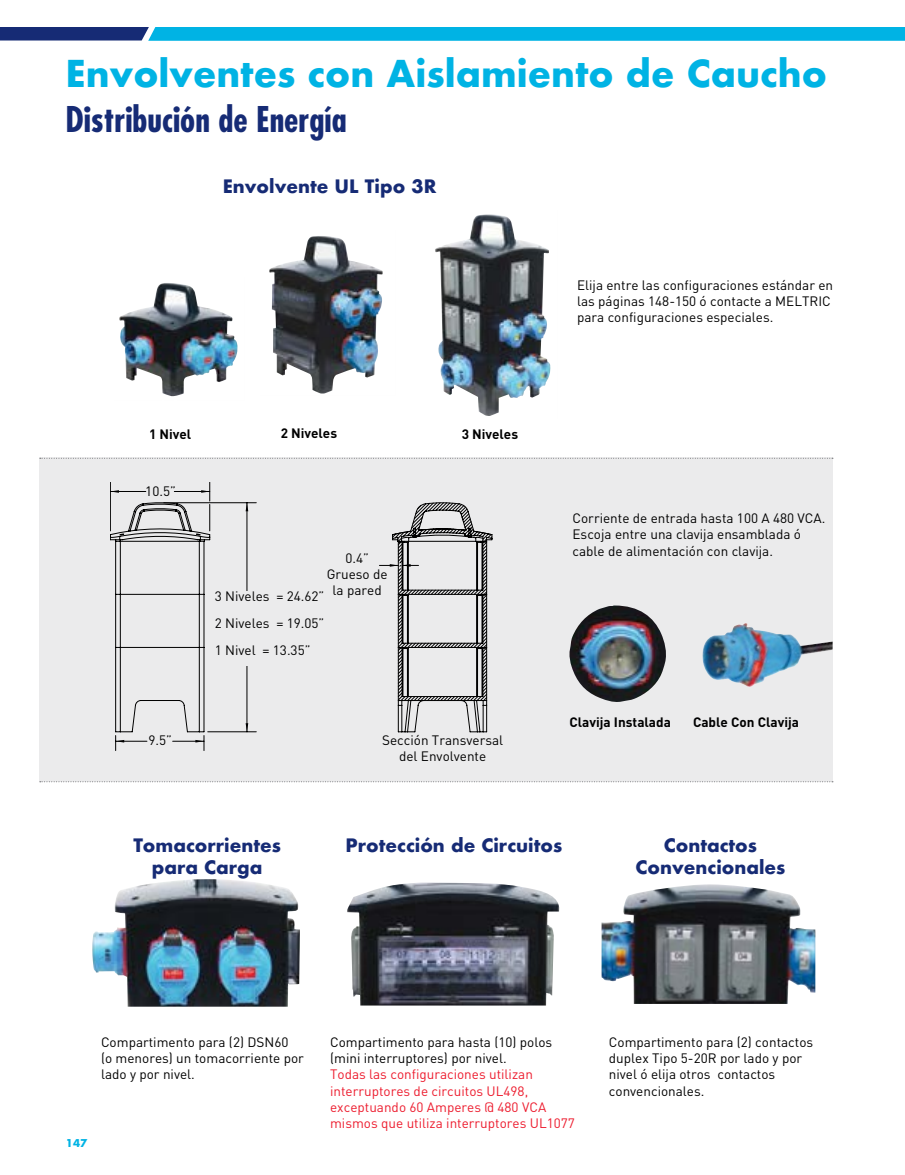
<style>
.page{position:relative;width:905px;height:1175px;background:#fff}
.page>*{position:absolute;margin:0;border:0;box-sizing:border-box;transform-origin:0 0}
.t1{font:700 36px "Futura";color:#00b3e4}
.t2{font:700 condensed 34.5px "Futura";color:#162b75}
.t3{font:700 18px/21.6px "Futura";color:#162b75;text-align:center}
.t4{font:13.5px/16.2px "DIN";color:#000}
.t5{font:13.5px/16.2px "DIN";color:#ed1c2e}
.t6{font:700 13.5px "DIN";color:#000}
.t7{font:700 10.5px "Futura";color:#00b3e4}
</style>
<div class="page">
<div style="left:39px;top:458px;width:793px;height:324px;background:#ebebec"></div>
<svg style="left:0;top:27px;width:904px;height:14px;background:#099fd3"></svg>
<svg style="left:40px;top:458px;width:793px;height:1px"></svg>
<svg style="left:40px;top:781px;width:793px;height:1px"></svg>
<img style="left:119px;top:283px;width:119px;height:114px">
<svg style="left:110px;top:482px;width:147px;height:268px"></svg>
<hr style="left:208px;top:731px;width:48px;height:1px;background:#000">
<hr style="left:164px;top:502px;width:92px;height:1px;background:#000">
<hr style="left:247px;top:637px;width:1px;height:94px;background:#000">
<hr style="left:247px;top:503px;width:1px;height:94px;background:#000">
<svg style="left:379px;top:502px;width:113px;height:230px"></svg>
<img style="left:435px;top:214px;width:116px;height:202px">
<img style="left:269px;top:236px;width:114px;height:158px">
<img style="left:569px;top:605px;width:97px;height:97px">
<div style="left:215px;top:591px;width:138px;height:75px;background:#ebebec"></div>
<img style="left:702px;top:623px;width:130px;height:64px">
<img style="left:347px;top:882px;width:213px;height:123px">
<img style="left:601px;top:884px;width:214px;height:119px">
<img style="left:92px;top:879px;width:208px;height:127px">
<h1 class="t1" style="left:65px;top:48px;width:763px">Envolventes con Aislamiento de Caucho</h1>
<h2 class="t2" style="left:65px;top:97px;width:283px">Distribución de Energía</h2>
<h3 class="t3" style="left:223px;top:176px;width:215px">Envolvente UL Tipo 3R</h3>
<p class="t6" style="left:149px;top:425px;width:44px">1 Nivel</p>
<p class="t6" style="left:281px;top:424px;width:58px">2 Niveles</p>
<p class="t6" style="left:461px;top:425px;width:58px">3 Niveles</p>
<p class="t4" style="left:145px;top:482px;width:32px">10.5”</p>
<p class="t4" style="left:327px;top:550px;width:62px;text-align:center">0.4”<br>Grueso de la pared</p>
<p class="t4" style="left:215px;top:582px;width:111px;line-height:27px;text-align:justify">3 Niveles = 24.62” 2 Niveles = 19.05” 1 Nivel = 13.35”</p>
<p class="t4" style="left:148px;top:731px;width:25px">9.5”</p>
<p class="t4" style="left:382px;top:731px;width:122px;text-align:center">Sección Transversal del Envolvente</p>
<p class="t4" style="left:577px;top:276px;width:257px">Elija entre las configuraciones estándar en las páginas 148-150 ó contacte a MELTRIC para configuraciones especiales.</p>
<p class="t4" style="left:572px;top:510px;width:254px">Corriente de entrada hasta 100 A 480 VCA.<br>Escoja entre una clavija ensamblada ó cable de alimentación con clavija.</p>
<p class="t6" style="left:569px;top:713px;width:103px">Clavija Instalada</p>
<p class="t6" style="left:693px;top:713px;width:107px">Cable Con Clavija</p>
<h3 class="t3" style="left:133px;top:834px;width:149px">Tomacorrientes para Carga</h3>
<h3 class="t3" style="left:345px;top:834px;width:218px">Protección de Circuitos</h3>
<h3 class="t3" style="left:635px;top:834px;width:151px">Contactos<br>Convencionales</h3>
<p class="t7" style="left:66px;top:1135px;width:23px">147</p>
<p class="t4" style="left:101px;top:1033px;width:204px">Compartimento para (2) DSN60<br>(o menores) un tomacorriente por lado y por nivel.</p>
<p class="t4" style="left:330px;top:1033px;width:224px">Compartimento para hasta (10) polos (mini interruptores) por nivel.</p>
<p class="t5" style="left:330px;top:1066px;width:246px">Todas las configuraciones utilizan interruptores de circuitos UL498, exceptuando 60 Amperes @ 480 VCA mismos que utiliza interruptores UL1077</p>
<p class="t4" style="left:609px;top:1033px;width:206px">Compartimento para (2) contactos duplex Tipo 5-20R por lado y por nivel ó elija otros contactos convencionales.</p>
</div>
